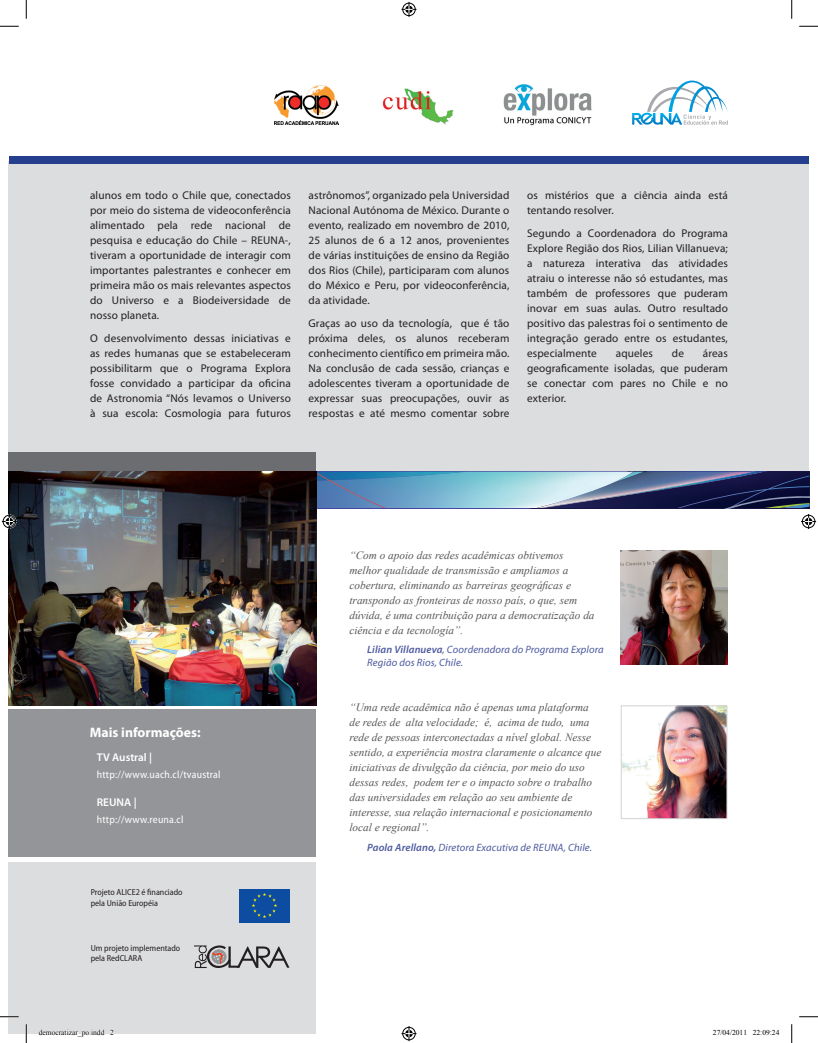
<style>
.page{position:relative;width:818px;height:1043px;background:#fff}
.page>*{position:absolute;margin:0;border:0;box-sizing:border-box;transform-origin:0 0}
.t1{font:700 13.75px "Myriad Pro";color:#fff}
.t2{font:11.25px/15px "Myriad Pro";letter-spacing:.01em;color:#231f20;text-align:justify}
.t3{font:italic 11.25px/15px "Times New Roman";color:#57585a}
.t4{font:600 11.25px "Myriad Pro";color:#fff}
.t5{font:italic 10.62px/12.5px "Myriad Pro";letter-spacing:.01em;color:#4d5a9e}
.t6{font:semi-condensed 10.62px "Myriad Pro";letter-spacing:.02em;color:#fff}
.t7{font:semi-condensed 8.75px/10.5px "Myriad Pro";color:#231f20}
.t8{font:7.5px "Times New Roman";color:#000}
.s1{font-weight:600}
</style>
<div class="page">
<div style="left:9px;top:162px;width:799px;height:328px;background:#dcdddf"></div>
<img style="left:316px;top:471px;width:493px;height:37px">
<div style="left:9px;top:156px;width:799px;height:8px;background:#253f8e"></div>
<div style="left:9px;top:452px;width:307px;height:253px;background:#6c6d70"></div>
<div style="left:9px;top:709px;width:307px;height:147px;background:#939598"></div>
<div style="left:9px;top:862px;width:307px;height:172px;background:#dcdddf"></div>
<img style="left:382px;top:88px;width:71px;height:36px">
<img style="left:274px;top:85px;width:64px;height:39px">
<div style="left:239px;top:888px;width:50px;height:34px;background:#0d4da1"></div>
<svg style="left:252px;top:893px;width:25px;height:25px"></svg>
<svg style="left:194px;top:945px;width:95px;height:23px"></svg>
<img style="left:623px;top:707px;width:102px;height:110px">
<div style="left:621px;top:705px;width:106px;height:114px;border:1px solid #d1d2d4"></div>
<img style="left:621px;top:551px;width:106px;height:113px">
<img style="left:9px;top:471px;width:307px;height:234px">
<svg style="left:632px;top:80px;width:95px;height:45px"></svg>
<img style="left:503px;top:84px;width:89px;height:42px">
<svg style="left:0;top:25px;width:19px;height:2px"></svg>
<svg style="left:799px;top:25px;width:19px;height:2px"></svg>
<svg style="left:0;top:1015px;width:19px;height:2px"></svg>
<svg style="left:799px;top:1016px;width:19px;height:1px"></svg>
<svg style="left:25px;top:0;width:2px;height:19px"></svg>
<svg style="left:25px;top:1024px;width:2px;height:18px"></svg>
<svg style="left:791px;top:0;width:1px;height:19px"></svg>
<svg style="left:791px;top:1024px;width:1px;height:18px"></svg>
<svg style="left:401px;top:2px;width:15px;height:15px"></svg>
<svg style="left:401px;top:1026px;width:15px;height:15px"></svg>
<svg style="left:2px;top:514px;width:15px;height:15px"></svg>
<svg style="left:801px;top:514px;width:15px;height:15px"></svg>
<svg style="left:38px;top:1030px;width:76px;height:4px"></svg>
<p class="t2" style="left:90px;top:188px;width:202px">alunos em todo o Chile que, conectados por meio do sistema de videoconferência alimentado pela rede nacional de pesquisa e educação do Chile – REUNA-, tiveram a oportunidade de interagir com importantes palestrantes e conhecer em primeira mão os mais relevantes aspectos do Universo e a Biodeiversidade de nosso planeta.</p>
<p class="t2" style="left:90px;top:330px;width:202px">O desenvolvimento dessas iniciativas e as redes humanas que se estabeleceram possibilitarm que o Programa Explora fosse convidado a participar da oficina de Astronomia “Nós levamos o Universo à sua escola: Cosmologia para futuros</p>
<p class="t2" style="left:308px;top:188px;width:202px">astrônomos”, organizado pela Universidad Nacional Autónoma de México. Durante o evento, realizado em novembro de 2010, 25 alunos de 6 a 12 anos, provenientes de várias instituições de ensino da Região dos Rios (Chile), participaram com alunos do México e Peru, por videoconferência, da atividade.</p>
<p class="t2" style="left:308px;top:315px;width:202px">Graças ao uso da tecnología, que é tão próxima deles, os alunos receberam conhecimento científico em primeira mão.<br>Na conclusão de cada sessão, crianças e adolescentes tiveram a oportunidade de expressar suas preocupações, ouvir as respostas e até mesmo comentar sobre</p>
<p class="t2" style="left:527px;top:188px;width:202px">os mistérios que a ciência ainda está tentando resolver.</p>
<p class="t2" style="left:527px;top:225px;width:202px">Segundo a Coordenadora do Programa Explore Região dos Rios, Lilian Villanueva; a natureza interativa das atividades atraiu o interesse não só estudantes, mas também de professores que puderam inovar em suas aulas. Outro resultado positivo das palestras foi o sentimento de integração gerado entre os estudantes, especialmente</p>
<p class="t2" style="left:615px;top:345px;width:39px">aqueles</p>
<p class="t2" style="left:671px;top:345px;width:14px">de</p>
<p class="t2" style="left:527px;top:345px;width:202px;text-indent:176px">áreas geograficamente isoladas, que puderam se conectar com pares no Chile e no exterior.</p>
<p class="t1" style="left:90px;top:723px;width:112px">Mais informações:</p>
<p class="t4" style="left:97px;top:750px;width:57px">TV Austral |</p>
<p class="t6" style="left:97px;top:768px;width:125px">http://www.uach.cl/tvaustral</p>
<p class="t4" style="left:97px;top:794px;width:41px">REUNA |</p>
<p class="t6" style="left:97px;top:813px;width:88px">http://www.reuna.cl</p>
<p class="t7" style="left:91px;top:887px;width:93px">Projeto ALICE2 é financiado pela União Européia</p>
<p class="t7" style="left:91px;top:943px;width:91px">Um projeto implementado pela RedCLARA</p>
<p class="t3" style="left:349px;top:547px;width:246px">“Com o apoio das redes acadêmicas obtivemos melhor qualidade de transmissão e ampliamos a cobertura, eliminando as barreiras geográficas e transpondo as fronteiras de nosso país, o que, sem dúvida, é uma contribuição para a democratização da ciência e da tecnología”.</p>
<p class="t5" style="left:367px;top:643px;width:238px"><span class="s1">Lilian Villanueva</span>, Coordenadora do Programa Explora<br>Região dos Rios, Chile.</p>
<p class="t3" style="left:349px;top:699px;width:253px">“Uma rede acadêmica não é apenas uma plataforma de redes de alta velocidade; é, acima de tudo, uma rede de pessoas interconectadas a nível global. Nesse sentido, a experiência mostra claramente o alcance que iniciativas de divulgção da ciência, por meio do uso dessas redes, podem ter e o impacto sobre o trabalho das universidades em relação ao seu ambiente de interesse, sua relação internacional e posicionamento local e regional”.</p>
<p class="t5" style="left:367px;top:840px;width:226px"><span class="s1">Paola Arellano,</span> Diretora Exacutiva de REUNA, Chile.</p>
<p class="t8" style="left:39px;top:1027px;width:76px">democratizar_po.indd 2</p>
<p class="t8" style="left:712px;top:1027px;width:68px">27/04/2011 22:09:24</p>
</div>
